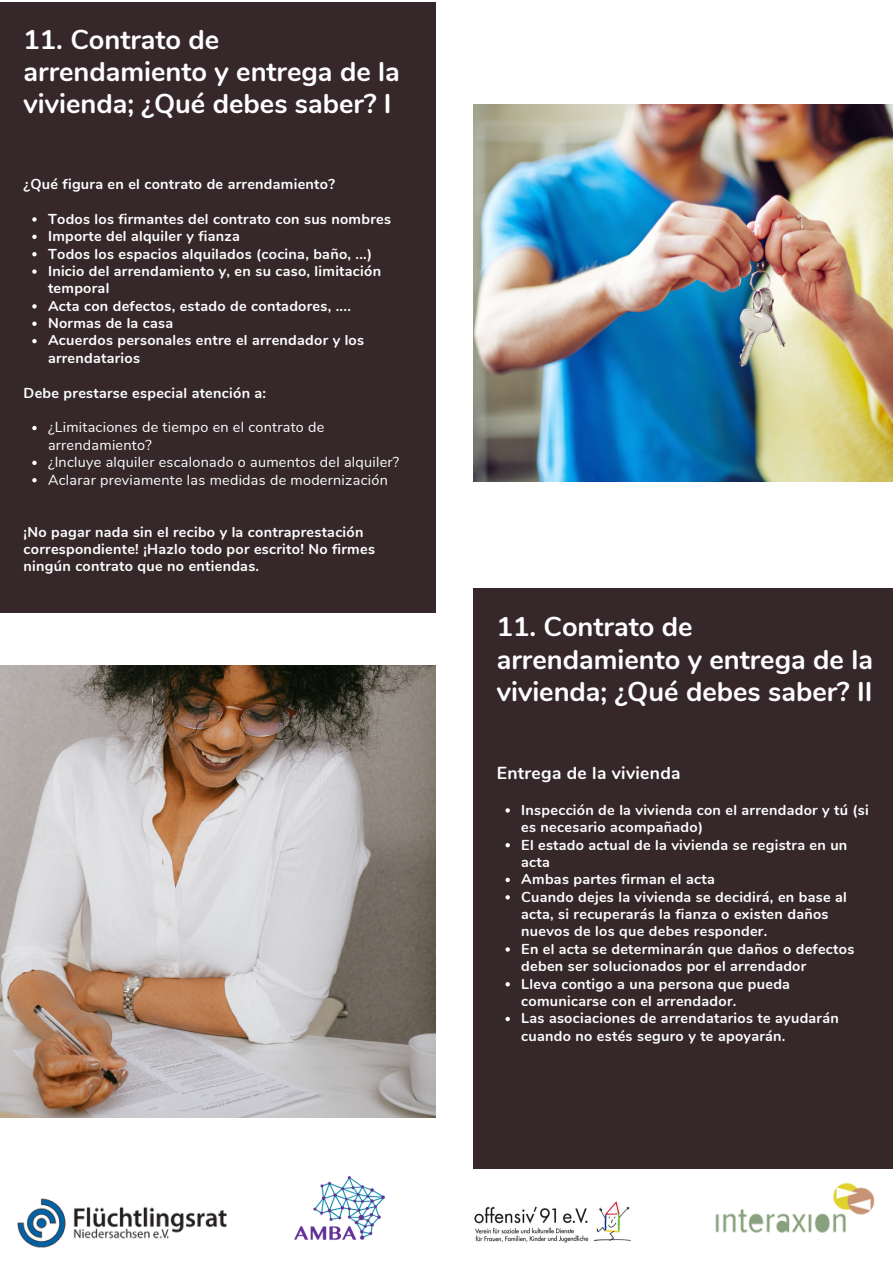
<style>
.page{position:relative;width:893px;height:1264px;background:#fff}
.page>*{position:absolute;margin:0;border:0;box-sizing:border-box;transform-origin:0 0}
.t1{font:700 42.9px "Nunito";color:#fff}
.t2{font:700 27.15px/32.2px "Nunito";color:#fff}
.t3{font:300 21px "Montserrat";letter-spacing:.02em;color:#fff}
.t4{font:700 17.4px "Nunito";letter-spacing:.02em;color:#fff}
.t5{font:700 14.4px/17.4px "Nunito";letter-spacing:.02em;color:#fff}
.t6{font:14.4px/17.4px "Nunito";letter-spacing:.02em;color:#fff}
</style>
<div class="page">
<div style="left:0;top:9px;width:435px;height:596px;background:#36282a"></div>
<div style="left:0;top:594px;width:435px;height:18px;background:#36282a"></div>
<div style="left:0;top:2px;width:435px;height:19px;background:#36282a"></div>
<img style="left:0;top:665px;width:435px;height:452px">
<div style="left:473px;top:595px;width:419px;height:567px;background:#36282a"></div>
<div style="left:473px;top:1151px;width:419px;height:17px;background:#36282a"></div>
<div style="left:473px;top:588px;width:419px;height:18px;background:#36282a"></div>
<svg style="left:32px;top:217px;width:5px;height:5px"></svg>
<svg style="left:32px;top:235px;width:5px;height:4px"></svg>
<svg style="left:32px;top:252px;width:5px;height:4px"></svg>
<svg style="left:32px;top:269px;width:5px;height:5px"></svg>
<svg style="left:32px;top:304px;width:5px;height:4px"></svg>
<svg style="left:32px;top:321px;width:5px;height:5px"></svg>
<svg style="left:32px;top:339px;width:5px;height:4px"></svg>
<svg style="left:32px;top:426px;width:5px;height:4px"></svg>
<svg style="left:32px;top:460px;width:5px;height:5px"></svg>
<svg style="left:32px;top:478px;width:5px;height:4px"></svg>
<img style="left:473px;top:104px;width:419px;height:378px">
<svg style="left:505px;top:808px;width:5px;height:4px"></svg>
<svg style="left:505px;top:843px;width:5px;height:4px"></svg>
<svg style="left:505px;top:877px;width:5px;height:5px"></svg>
<svg style="left:505px;top:895px;width:5px;height:4px"></svg>
<svg style="left:505px;top:947px;width:5px;height:4px"></svg>
<svg style="left:505px;top:982px;width:5px;height:4px"></svg>
<svg style="left:505px;top:1016px;width:5px;height:5px"></svg>
<img style="left:294px;top:1176px;width:91px;height:64px">
<img style="left:18px;top:1198px;width:209px;height:50px">
<img style="left:715px;top:1182px;width:159px;height:51px">
<img style="left:474px;top:1201px;width:157px;height:42px">
<h2 class="t2" style="left:24px;top:23px;width:377px">11. Contrato de arrendamiento y entrega de la vivienda; ¿Qué debes saber? I</h2>
<p class="t5" style="left:24px;top:175px;width:313px">¿Qué figura en el contrato de arrendamiento?</p>
<p class="t5" style="left:48px;top:210px;width:344px">Todos los firmantes del contrato con sus nombres Importe del alquiler y fianza<br>Todos los espacios alquilados (cocina, baño, ...)<br>Inicio del arrendamiento y, en su caso, limitación temporal<br>Acta con defectos, estado de contadores, ....<br>Normas de la casa<br>Acuerdos personales entre el arrendador y los arrendatarios</p>
<p class="t5" style="left:24px;top:384px;width:244px">Debe prestarse especial atención a:</p>
<p class="t6" style="left:48px;top:419px;width:353px">¿Limitaciones de tiempo en el contrato de arrendamiento?<br>¿Incluye alquiler escalonado o aumentos del alquiler?<br>Aclarar previamente las medidas de modernización</p>
<p class="t5" style="left:24px;top:523px;width:353px">¡No pagar nada sin el recibo y la contraprestación correspondiente! ¡Hazlo todo por escrito! No firmes ningún contrato que no entiendas.</p>
<h2 class="t2" style="left:497px;top:611px;width:377px">11. Contrato de arrendamiento y entrega de la vivienda; ¿Qué debes saber? II</h2>
<h1 class="t1" style="left:489px;top:752px;width:313px">eine Wohnung?</h1>
<p class="t4" style="left:497px;top:761px;width:185px">Entrega de la vivienda</p>
<p class="t5" style="left:521px;top:801px;width:349px">Inspección de la vivienda con el arrendador y tú (si es necesario acompañado)<br>El estado actual de la vivienda se registra en un acta<br>Ambas partes firman el acta<br>Cuando dejes la vivienda se decidirá, en base al acta, si recuperarás la fianza o existen daños nuevos de los que debes responder.<br>En el acta se determinarán que daños o defectos deben ser solucionados por el arrendador<br>Lleva contigo a una persona que pueda comunicarse con el arrendador.<br>Las asociaciones de arrendatarios te ayudarán cuando no estés seguro y te apoyarán.</p>
<h3 class="t3" style="left:489px;top:898px;width:298px">wfmqäopwmfowmfoqwmü</h3>
</div>
